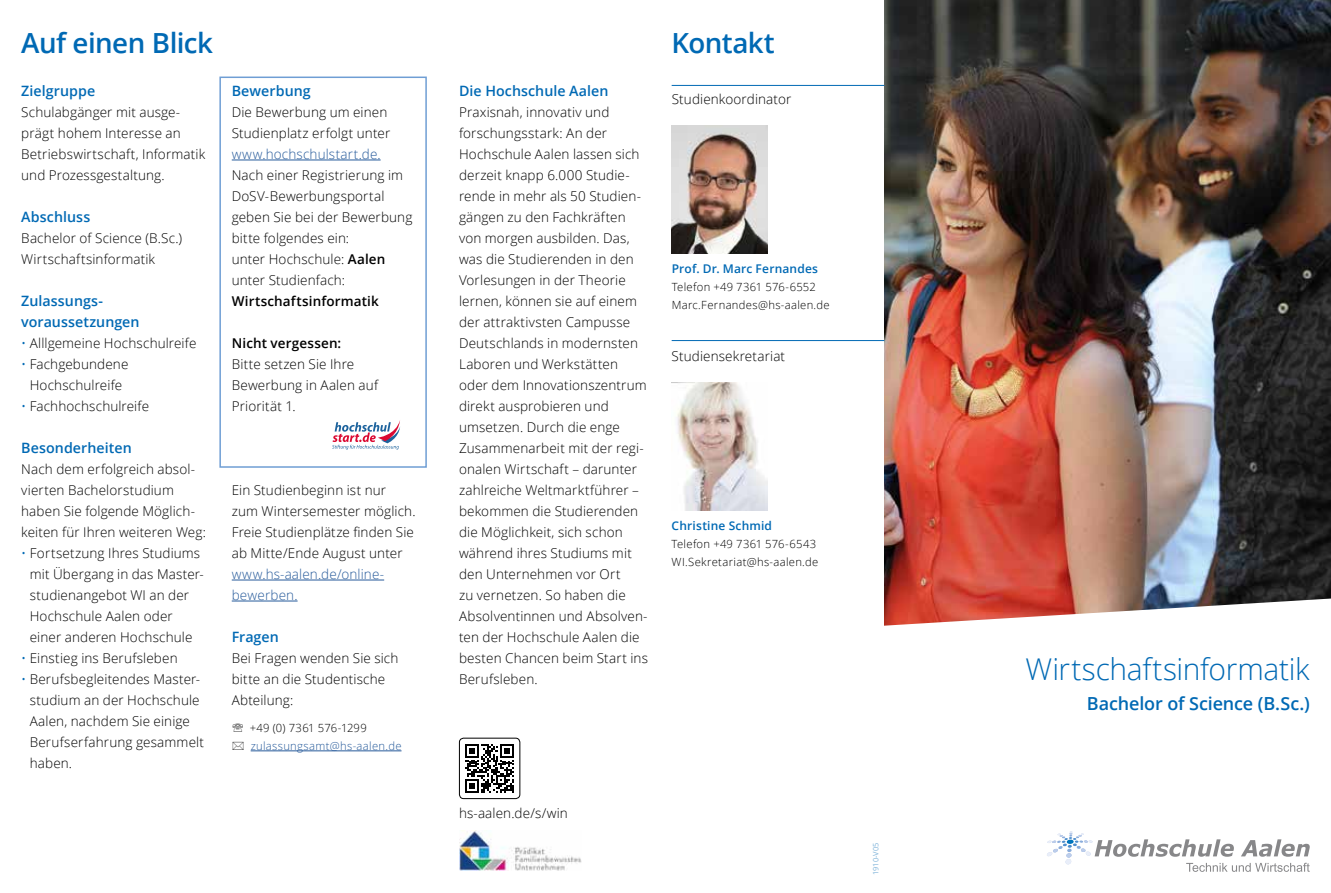
<style>
.page{position:relative;width:1331px;height:893px;background:#fff}
.page>*{position:absolute;margin:0;border:0;box-sizing:border-box;transform-origin:0 0}
.t1{font:300 30px "Open Sans";letter-spacing:-.01em;color:#0069b4}
.t2{font:600 27.75px "Open Sans";letter-spacing:-.02em;color:#0069b4}
.t3{font:600 18px "Open Sans";letter-spacing:-.005em;color:#0069b4}
.t4{font:600 14.25px/21px "Open Sans";letter-spacing:.005em;color:#0069b4}
.t5{font:300 13.5px/21px "Open Sans";letter-spacing:.01em;color:#000}
.t6{font:300 13.5px/21px "Open Sans";letter-spacing:.01em;color:#275b9b}
.t7{font:600 13.5px "Open Sans";letter-spacing:.01em;color:#000}
.t8{font:600 12px "Open Sans";letter-spacing:.015em;color:#0069b4}
.t9{font:300 11.25px/18px "Open Sans";letter-spacing:.025em;color:#000}
.t10{font:300 11.25px "Open Sans";letter-spacing:.025em;color:#275b9b}
.t11{font:7.5px "Open Sans";color:#80b4da}
.s1{color:#0069b4}
.s2{font-weight:600}
</style>
<div class="page">
<img style="left:884px;top:0;width:447px;height:598px">
<img style="left:677px;top:383px;width:90px;height:127px">
<img style="left:459px;top:830px;width:122px;height:41px">
<svg style="left:884px;top:598px;width:447px;height:28px"></svg>
<svg style="left:1047px;top:831px;width:263px;height:41px"></svg>
<hr style="left:672px;top:85px;width:212px;height:1px;background:#0069b4">
<hr style="left:672px;top:340px;width:212px;height:1px;background:#0069b4">
<div style="left:459px;top:738px;width:61px;height:61px;border:1px solid #000;border-radius:4px"></div>
<svg style="left:465px;top:744px;width:49px;height:49px"></svg>
<hr style="left:232px;top:160px;width:149px;height:1px;background:#275b9b">
<hr style="left:232px;top:580px;width:152px;height:1px;background:#275b9b">
<hr style="left:232px;top:601px;width:66px;height:1px;background:#275b9b">
<hr style="left:251px;top:751px;width:150px;height:1px;background:#275b9b">
<div style="left:219px;top:77px;width:208px;height:391px;border:2px solid #6f9ed4"></div>
<svg style="left:332px;top:420px;width:68px;height:30px"></svg>
<img style="left:672px;top:126px;width:95px;height:127px">
<h2 class="t2" style="left:21px;top:24px;width:193px">Auf einen Blick</h2>
<h2 class="t2" style="left:672px;top:24px;width:105px">Kontakt</h2>
<p class="t4" style="left:21px;top:80px;width:76px">Zielgruppe</p>
<p class="t5" style="left:21px;top:101px;width:186px">Schulabgänger mit ausge&shy;prägt hohem Interesse an<br>Betriebswirtschaft, Informatik und Prozessgestaltung.</p>
<p class="t4" style="left:21px;top:206px;width:71px">Abschluss</p>
<p class="t5" style="left:21px;top:227px;width:162px">Bachelor of Science (B.Sc.)<br>Wirtschaftsinformatik</p>
<p class="t4" style="left:21px;top:290px;width:120px">Zulassungs&shy;voraussetzungen</p>
<p class="t5" style="left:21px;top:332px;width:177px"><span class="s1">•</span> Alllgemeine Hochschulreife</p>
<p class="t5" style="left:21px;top:353px;width:109px;text-align:center"><span class="s1">•</span> Fachgebundene<br>Hochschulreife</p>
<p class="t5" style="left:21px;top:395px;width:129px"><span class="s1">•</span> Fachhochschulreife</p>
<p class="t4" style="left:21px;top:437px;width:112px">Besonderheiten</p>
<p class="t5" style="left:21px;top:458px;width:186px">Nach dem erfolgreich absol&shy;vierten Bachelorstudium haben Sie folgende Möglich&shy;keiten für Ihren weiteren Weg:</p>
<p class="t5" style="left:30px;top:542px;width:176px;text-indent:-9px"><span class="s1">•</span> Fortsetzung Ihres Studiums mit Übergang in das Master&shy;studienangebot WI an der<br>Hochschule Aalen oder einer anderen Hochschule</p>
<p class="t5" style="left:21px;top:647px;width:158px"><span class="s1">•</span> Einstieg ins Berufsleben</p>
<p class="t5" style="left:30px;top:668px;width:176px;text-indent:-9px"><span class="s1">•</span> Berufsbegleitendes Master&shy;studium an der Hochschule<br>Aalen, nachdem Sie einige<br>Berufserfahrung gesammelt haben.</p>
<p class="t4" style="left:232px;top:80px;width:81px">Bewerbung</p>
<p class="t5" style="left:232px;top:101px;width:160px">Die Bewerbung um einen<br>Studienplatz erfolgt unter</p>
<p class="t6" style="left:232px;top:143px;width:150px">www.hochschulstart.de.</p>
<p class="t5" style="left:232px;top:164px;width:182px">Nach einer Registrierung im<br>DoSV-Bewerbungsportal geben Sie bei der Bewerbung bitte folgendes ein:<br>unter Hochschule: <span class="s2">Aalen </span>unter Studienfach:</p>
<p class="t7" style="left:232px;top:292px;width:149px">Wirtschaftsinformatik</p>
<p class="t7" style="left:232px;top:334px;width:111px">Nicht vergessen:</p>
<p class="t5" style="left:232px;top:353px;width:148px">Bitte setzen Sie Ihre<br>Bewerbung in Aalen auf<br>Priorität 1.</p>
<p class="t5" style="left:232px;top:479px;width:185px">Ein Studienbeginn ist nur zum Wintersemester möglich.<br>Freie Studienplätze finden Sie ab Mitte/Ende August unter</p>
<p class="t6" style="left:232px;top:563px;width:154px">www.hs-aalen.de/online&shy;bewerben.</p>
<p class="t4" style="left:232px;top:626px;width:49px">Fragen</p>
<p class="t5" style="left:232px;top:647px;width:168px">Bei Fragen wenden Sie sich bitte an die Studentische<br>Abteilung:</p>
<p class="t9" style="left:250px;top:719px;width:118px">+49 (0) 7361 576-1299</p>
<p class="t10" style="left:251px;top:738px;width:152px">zulassungsamt@hs-aalen.de</p>
<p class="t4" style="left:459px;top:80px;width:151px">Die Hochschule Aalen</p>
<p class="t5" style="left:459px;top:101px;width:190px">Praxisnah, innovativ und forschungsstark: An der<br>Hochschule Aalen lassen sich derzeit knapp 6.000 Studie&shy;rende in mehr als 50 Studien&shy;gängen zu den Fachkräften von morgen ausbilden. Das, was die Studierenden in den<br>Vorlesungen in der Theorie lernen, können sie auf einem der attraktivsten Campusse<br>Deutschlands in modernsten<br>Laboren und Werkstätten oder dem Innovationszentrum direkt ausprobieren und umsetzen. Durch die enge<br>Zusammenarbeit mit der regi&shy;onalen Wirtschaft – darunter zahlreiche Weltmarktführer – bekommen die Studierenden die Möglichkeit, sich schon während ihres Studiums mit den Unternehmen vor Ort<br>zu vernetzen. So haben die<br>Absolventinnen und Absolven&shy;ten der Hochschule Aalen die besten Chancen beim Start ins<br>Berufsleben.</p>
<p class="t5" style="left:672px;top:89px;width:121px">Studienkoordinator</p>
<p class="t8" style="left:672px;top:260px;width:148px">Prof. Dr. Marc Fernandes</p>
<p class="t9" style="left:672px;top:278px;width:159px">Telefon +49 7361 576-6552<br>Marc.Fernandes@hs-aalen.de</p>
<p class="t5" style="left:672px;top:346px;width:115px">Studiensekretariat</p>
<p class="t8" style="left:672px;top:517px;width:102px">Christine Schmid</p>
<p class="t9" style="left:672px;top:535px;width:148px">Telefon +49 7361 576-6543<br>WI.Sekretariat@hs-aalen.de</p>
<p class="t5" style="left:459px;top:802px;width:110px">hs-aalen.de/s/win</p>
<p class="t11" style="left:871px;top:875px;width:34px;rotate:-90deg">1910-V05</p>
<h1 class="t1" style="left:1026px;top:649px;width:286px">Wirtschaftsinformatik</h1>
<h3 class="t3" style="left:1087px;top:691px;width:224px">Bachelor of Science (B.Sc.)</h3>
</div>
